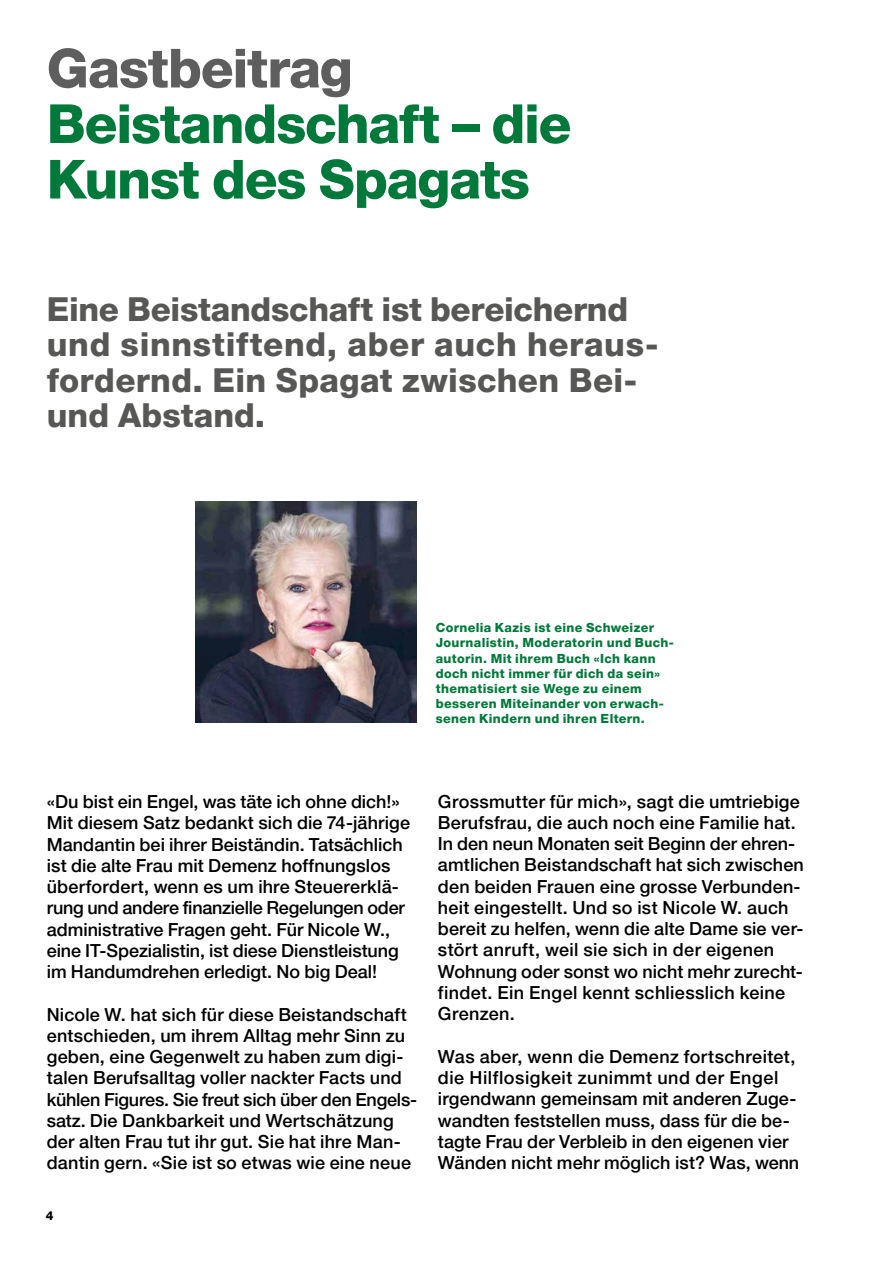
<style>
.page{position:relative;width:893px;height:1263px;background:#fff}
.page>*{position:absolute;margin:0;border:0;box-sizing:border-box;transform-origin:0 0}
.t1{font:800 54px/55.5px "Helvetica Neue LT Pro";letter-spacing:-.025em;color:#00793a}
.t2{font:800 54px "Helvetica Neue LT Pro";letter-spacing:-.02em;color:#5f5e5e}
.t3{font:800 33px/35.2px "Helvetica Neue LT Pro";letter-spacing:.01em;color:#575756}
.t4{font:500 18px/21.3px "Helvetica Neue LT Pro";letter-spacing:.01em;color:#000}
.t5{font:800 12.6px/15.1px "Helvetica Neue LT Pro";letter-spacing:.025em;color:#00793a}
.t6{font:800 12.3px "Helvetica Neue LT Pro";color:#000}
</style>
<div class="page">
<img style="left:196px;top:502px;width:221px;height:221px">
<h1 class="t2" style="left:47px;top:36px;width:307px">Gastbeitrag</h1>
<h1 class="t1" style="left:47px;top:96px;width:526px">Beistandschaft – die<br>Kunst des Spagats</h1>
<h2 class="t3" style="left:47px;top:292px;width:613px">Eine Beistandschaft ist bereichernd und sinnstiftend, aber auch heraus&shy;fordernd. Ein Spagat zwischen Bei&shy;und Abstand.</h2>
<p class="t5" style="left:436px;top:620px;width:240px">Cornelia Kazis ist eine Schweizer Journalistin, Moderatorin und Buch&shy;autorin. Mit ihrem Buch «Ich kann doch nicht immer für dich da sein» thematisiert sie Wege zu einem besseren Miteinander von erwach&shy;senen Kindern und ihren Eltern.</p>
<p class="t4" style="left:47px;top:791px;width:365px">«Du bist ein Engel, was täte ich ohne dich!» Mit diesem Satz bedankt sich die 74-jährige Mandantin bei ihrer Beiständin. Tatsächlich ist die alte Frau mit Demenz hoffnungslos überfordert, wenn es um ihre Steuererklä&shy;rung und andere finanzielle Regelungen oder administrative Fragen geht. Für Nicole W., eine IT-Spezialistin, ist diese Dienstleistung im Handumdrehen erledigt. No big Deal!</p>
<p class="t4" style="left:47px;top:1003px;width:372px">Nicole W. hat sich für diese Beistandschaft entschieden, um ihrem Alltag mehr Sinn zu geben, eine Gegenwelt zu haben zum digi&shy;talen Berufsalltag voller nackter Facts und kühlen Figures. Sie freut sich über den Engels&shy;satz. Die Dankbarkeit und Wertschätzung der alten Frau tut ihr gut. Sie hat ihre Man&shy;dantin gern. «Sie ist so etwas wie eine neue</p>
<p class="t6" style="left:46px;top:1209px;width:9px">4</p>
<p class="t4" style="left:438px;top:790px;width:367px">Grossmutter für mich», sagt die umtriebige Berufsfrau, die auch noch eine Familie hat.<br>In den neun Monaten seit Beginn der ehren&shy;amtlichen Beistandschaft hat sich zwischen den beiden Frauen eine grosse Verbunden&shy;heit eingestellt. Und so ist Nicole W. auch bereit zu helfen, wenn die alte Dame sie ver&shy;stört anruft, weil sie sich in der eigenen Wohnung oder sonst wo nicht mehr zurecht&shy;findet. Ein Engel kennt schliesslich keine Grenzen.</p>
<p class="t4" style="left:438px;top:1045px;width:363px">Was aber, wenn die Demenz fortschreitet, die Hilflosigkeit zunimmt und der Engel irgendwann gemeinsam mit anderen Zuge&shy;wandten feststellen muss, dass für die be&shy;tagte Frau der Verbleib in den eigenen vier Wänden nicht mehr möglich ist? Was, wenn</p>
</div>
